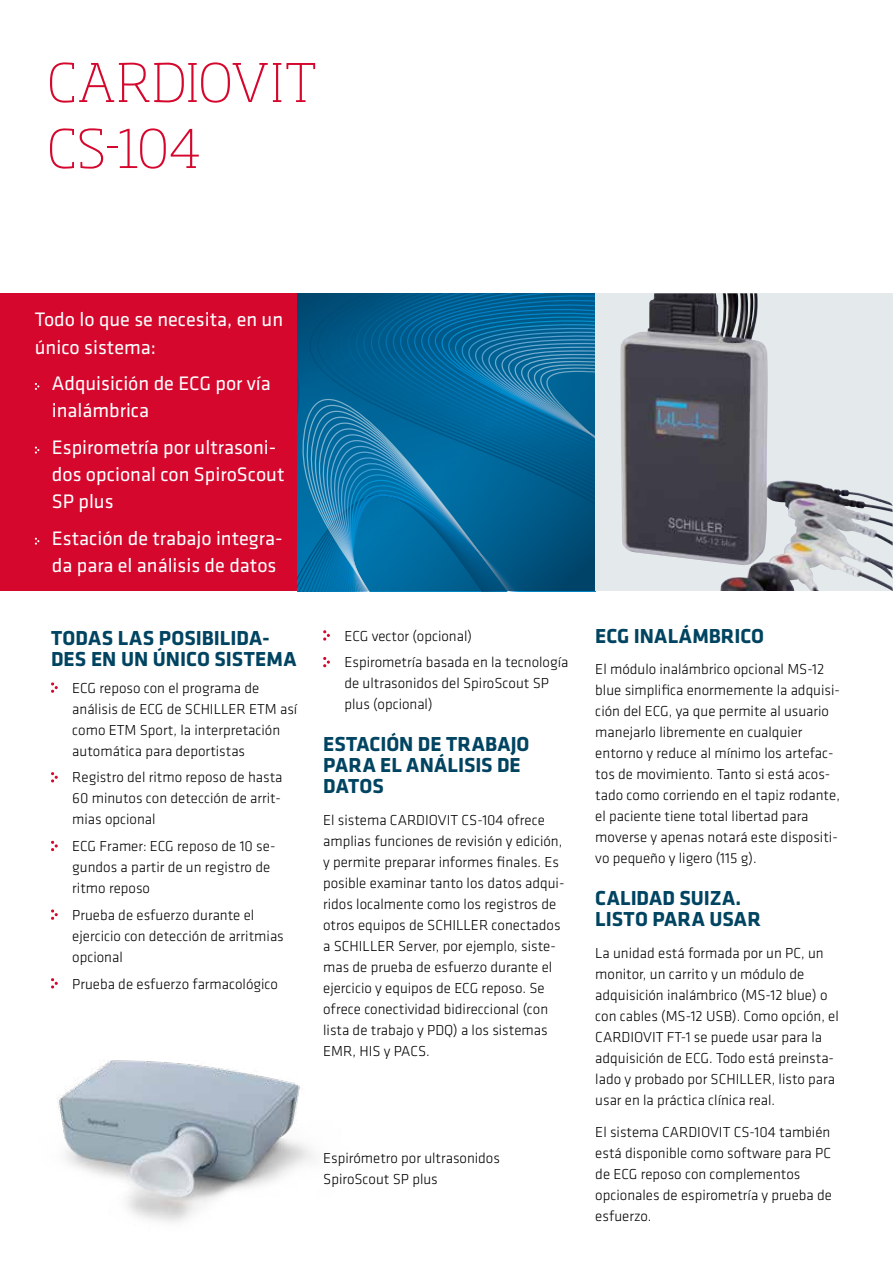
<style>
.page{position:relative;width:893px;height:1263px;background:#fff}
.page>*{position:absolute;margin:0;border:0;box-sizing:border-box;transform-origin:0 0}
.t1{font:200 52.5px/66px "Soho Pro";letter-spacing:.005em;color:#d5072d}
.t2{font:700 21px/21px "Klavika";color:#004461}
.t3{font:20.25px/27.5px "Klavika";color:#fff}
.t4{font:300 15px/21px "Klavika";color:#000}
</style>
<div class="page">
<div style="left:0;top:293px;width:298px;height:298px;background:#d5072d"></div>
<svg style="left:298px;top:293px;width:297px;height:298px"></svg>
<img style="left:57px;top:1059px;width:257px;height:164px">
<div style="left:595px;top:293px;width:298px;height:298px;background:#e4e9ec"></div>
<img style="left:620px;top:293px;width:203px;height:298px">
<svg style="left:51px;top:682px;width:7px;height:11px"></svg>
<svg style="left:51px;top:772px;width:7px;height:11px"></svg>
<svg style="left:51px;top:841px;width:7px;height:10px"></svg>
<svg style="left:51px;top:909px;width:7px;height:11px"></svg>
<svg style="left:51px;top:978px;width:7px;height:11px"></svg>
<svg style="left:323px;top:630px;width:7px;height:11px"></svg>
<svg style="left:323px;top:657px;width:7px;height:10px"></svg>
<svg style="left:35px;top:383px;width:4px;height:7px"></svg>
<svg style="left:35px;top:446px;width:4px;height:8px"></svg>
<svg style="left:35px;top:538px;width:4px;height:7px"></svg>
<h1 class="t1" style="left:47px;top:45px;width:271px">CARDIOVIT<br>CS-104</h1>
<h3 class="t3" style="left:35px;top:305px;width:250px">Todo lo que se necesita, en un único sistema:</h3>
<h3 class="t3" style="left:52px;top:369px;width:220px">Adquisición de ECG por vía inalámbrica</h3>
<h3 class="t3" style="left:52px;top:432px;width:234px">Espirometría por ultrasoni&shy;dos opcional con SpiroScout<br>SP plus</h3>
<h3 class="t3" style="left:52px;top:524px;width:232px">Estación de trabajo integra&shy;da para el análisis de datos</h3>
<h2 class="t2" style="left:51px;top:627px;width:247px">TODAS LAS POSIBILIDA-<br>DES EN UN ÚNICO SISTEMA</h2>
<p class="t4" style="left:72px;top:677px;width:227px">ECG reposo con el programa de análisis de ECG de SCHILLER ETM así como ETM Sport, la interpretación automática para deportistas</p>
<p class="t4" style="left:72px;top:767px;width:212px;text-align:justify">Registro del ritmo reposo de hasta 60 minutos con detección de arrit&shy;mias opcional</p>
<p class="t4" style="left:72px;top:835px;width:205px">ECG Framer: ECG reposo de 10 se&shy;gundos a partir de un registro de ritmo reposo</p>
<p class="t4" style="left:72px;top:904px;width:213px">Prueba de esfuerzo durante el ejercicio con detección de arritmias opcional</p>
<p class="t4" style="left:72px;top:973px;width:207px">Prueba de esfuerzo farmacológico</p>
<p class="t4" style="left:344px;top:622px;width:225px;line-height:26.7px">ECG vector (opcional)<br>Espirometría basada en la tecnología</p>
<p class="t4" style="left:344px;top:673px;width:206px">de ultrasonidos del SpiroScout SP plus (opcional)</p>
<h2 class="t2" style="left:323px;top:733px;width:208px">ESTACIÓN DE TRABAJO<br>PARA EL ANÁLISIS DE<br>DATOS</h2>
<p class="t4" style="left:323px;top:809px;width:243px">El sistema CARDIOVIT CS-104 ofrece amplias funciones de revisión y edición, y permite preparar informes finales. Es posible examinar tanto los datos adqui&shy;ridos localmente como los registros de otros equipos de SCHILLER conectados a SCHILLER Server, por ejemplo, siste&shy;mas de prueba de esfuerzo durante el ejercicio y equipos de ECG reposo. Se ofrece conectividad bidireccional (con lista de trabajo y PDQ) a los sistemas EMR, HIS y PACS.</p>
<p class="t4" style="left:323px;top:1147px;width:178px">Espirómetro por ultrasonidos<br>SpiroScout SP plus</p>
<h2 class="t2" style="left:595px;top:624px;width:170px">ECG INALÁMBRICO</h2>
<p class="t4" style="left:595px;top:659px;width:246px">El módulo inalámbrico opcional MS-12 blue simplifica enormemente la adquisi&shy;ción del ECG, ya que permite al usuario manejarlo libremente en cualquier entorno y reduce al mínimo los artefac&shy;tos de movimiento. Tanto si está acos&shy;tado como corriendo en el tapiz rodante, el paciente tiene total libertad para moverse y apenas notará este dispositi&shy;vo pequeño y ligero (115 g).</p>
<h2 class="t2" style="left:595px;top:887px;width:167px">CALIDAD SUIZA.<br>LISTO PARA USAR</h2>
<p class="t4" style="left:595px;top:942px;width:245px">La unidad está formada por un PC, un monitor, un carrito y un módulo de adquisición inalámbrico (MS-12 blue) o con cables (MS-12 USB). Como opción, el CARDIOVIT FT-1 se puede usar para la adquisición de ECG. Todo está preinsta&shy;lado y probado por SCHILLER, listo para usar en la práctica clínica real.</p>
<p class="t4" style="left:595px;top:1121px;width:238px">El sistema CARDIOVIT CS-104 también está disponible como software para PC de ECG reposo con complementos opcionales de espirometría y prueba de esfuerzo.</p>
</div>
